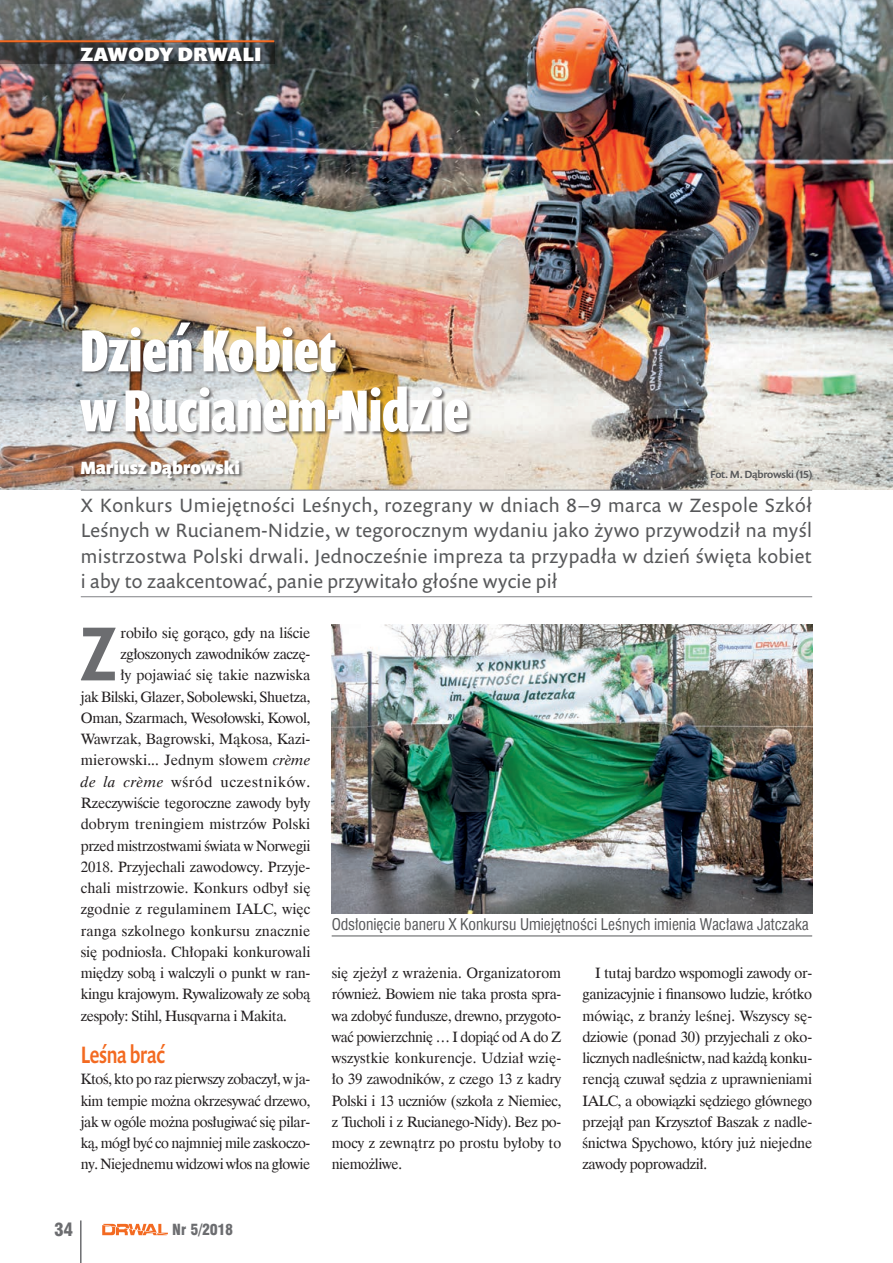
<style>
.page{position:relative;width:893px;height:1263px;background:#fff}
.page>*{position:absolute;margin:0;border:0;box-sizing:border-box;transform-origin:0 0}
.TXT-INICJAŁ{font:500 77.55px "Prenton RP Cond";color:#6c6d70}
.TYTUL{font:700 60px/60px "Prenton RP Ultra Cond";letter-spacing:.015em;color:#fff}
.SRODTYT{font:500 24px "Prenton RP Pro";letter-spacing:-.015em;color:#f36a21;scale:.75 1}
.LEAD{font:19.5px/25.5px "Prenton RP Pro";letter-spacing:.01em;color:#57585a;text-align:justify}
.DZIAŁ_L{font:900 19.5px "Prenton RP Pro";letter-spacing:.02em;color:#fff}
.AUTOR{font:900 18px "Prenton RP Cond";letter-spacing:.025em;color:#fff}
.t1{font:18px "Swis 721 Blk Cn EU";color:#6c6d70}
.FOTO-PODPIS-LINIA{font:15.75px "Swis 721 Cn EU";letter-spacing:-.005em;color:#57585a}
.TXT-bez_wcięcia{font:15px/21.3px "Dutch 801 EU";letter-spacing:-.025em;color:#231f20;text-align:justify}
.TXT-INICJAŁ-2{font:15px "Dutch 801 EU";letter-spacing:-.01em;color:#231f20}
.TXT{font:15px/21.3px "Dutch 801 EU";letter-spacing:-.015em;color:#231f20;text-align:justify}
.TXT-INICJAŁ-3{font:15px "Dutch 801 EU";letter-spacing:.01em;color:#231f20}
.TXT-INICJAŁ-4{font:15px "Dutch 801 EU";letter-spacing:.04em;color:#231f20}
.t2{font:15px "Swis 721 Blk Cn EU";letter-spacing:-.025em;color:#6c6d70}
.AUTOR-FOTO{font:500 10.5px "Prenton RP Pro";letter-spacing:-.025em;color:#57585a}
.s1{font-style:italic}
</style>
<div class="page">
<svg style="left:102px;top:1224px;width:66px;height:11px"></svg>
<hr style="left:80px;top:1220px;width:2px;height:43px;background:#6c6d70">
<img style="left:0;top:0;width:893px;height:489px">
<hr style="left:0;top:40px;width:274px;height:3px;background:#f36a21">
<div style="left:0;top:42px;width:278px;height:26px;background:#231f20;opacity:.6"></div>
<svg style="left:0;top:43px;width:274px;height:21px;background:#383c40"></svg>
<div style="left:80px;top:322px;width:391px;height:114px;background:#231f20;opacity:.6"></div>
<div style="left:80px;top:460px;width:163px;height:22px;background:#231f20;opacity:.6"></div>
<hr style="left:81px;top:490px;width:731px;height:1px;background:#808285">
<hr style="left:81px;top:596px;width:731px;height:1px;background:#808285">
<hr style="left:332px;top:936px;width:480px;height:1px;background:#57585a">
<img style="left:332px;top:624px;width:480px;height:290px">
<p class="DZIAŁ_L" style="left:81px;top:42px;width:182px">ZAWODY DRWALI</p>
<p class="TYTUL" style="left:81px;top:320px;width:388px">Dzień Kobiet<br>w Rucianem-Nidzie</p>
<p class="AUTOR" style="left:81px;top:456px;width:160px">Mariusz Dąbrowski</p>
<p class="LEAD" style="left:81px;top:492px;width:733px">X Konkurs Umiejętności Leśnych, rozegrany w dniach 8–9 marca w Zespole Szkół Leśnych w Rucianem-Nidzie, w tegorocznym wydaniu jako żywo przywodził na myśl mistrzostwa Polski drwali. Jednocześnie impreza ta przypadła w dzień święta kobiet i aby to zaakcentować, panie przywitało głośne wycie pił</p>
<p class="AUTOR-FOTO" style="left:710px;top:467px;width:104px">Fot. M. Dąbrowski (15)</p>
<p class="TXT-INICJAŁ" style="left:82px;top:606px;width:35px">Z</p>
<p class="TXT-INICJAŁ-2" style="left:121px;top:623px;width:191px">robiło się gorąco, gdy na liście</p>
<p class="TXT-INICJAŁ-2" style="left:121px;top:645px;width:191px">zgłoszonych zawodników zaczę-</p>
<p class="TXT-INICJAŁ-2" style="left:121px;top:666px;width:191px">ły pojawiać się takie nazwiska</p>
<p class="TXT-INICJAŁ-2" style="left:81px;top:687px;width:231px">jak Bilski, Glazer, Sobolewski, Shuetza,</p>
<p class="TXT-INICJAŁ-2" style="left:81px;top:708px;width:231px">Oman, Szarmach, Wesołowski, Kowol,</p>
<p class="TXT-INICJAŁ-2" style="left:81px;top:730px;width:231px">Wawrzak, Bagrowski, Mąkosa, Kazi-</p>
<p class="TXT-INICJAŁ-3" style="left:81px;top:751px;width:231px">mierowski... Jednym słowem <span class="s1">crème</span></p>
<p class="TXT-INICJAŁ-4" style="left:81px;top:772px;width:231px"><span class="s1">de la crème</span> wśród uczestników.</p>
<p class="TXT-INICJAŁ-2" style="left:81px;top:793px;width:231px">Rzeczywiście tegoroczne zawody były</p>
<p class="TXT-INICJAŁ-3" style="left:81px;top:815px;width:231px">dobrym treningiem mistrzów Polski</p>
<p class="TXT-INICJAŁ-2" style="left:81px;top:836px;width:231px">przed mistrzostwami świata w Norwegii</p>
<p class="TXT-INICJAŁ-2" style="left:81px;top:857px;width:231px">2018. Przyjechali zawodowcy. Przyje-</p>
<p class="TXT-INICJAŁ-2" style="left:81px;top:878px;width:231px">chali mistrzowie. Konkurs odbył się</p>
<p class="TXT-INICJAŁ-3" style="left:81px;top:900px;width:231px">zgodnie z regulaminem IALC, więc</p>
<p class="TXT-INICJAŁ-3" style="left:81px;top:921px;width:231px">ranga szkolnego konkursu znacznie</p>
<p class="TXT-INICJAŁ-2" style="left:81px;top:942px;width:231px">się podniosła. Chłopaki konkurowali</p>
<p class="TXT-INICJAŁ-2" style="left:81px;top:964px;width:231px">między sobą i walczyli o punkt w ran-</p>
<p class="TXT-INICJAŁ-2" style="left:81px;top:985px;width:231px">kingu krajowym. Rywalizowały ze sobą</p>
<p class="TXT-INICJAŁ-2" style="left:81px;top:1006px;width:208px">zespoły: Stihl, Husqvarna i Makita.</p>
<p class="SRODTYT" style="left:81px;top:1038px;width:114px">Leśna brać</p>
<p class="TXT-bez_wcięcia" style="left:81px;top:1069px;width:231px">Ktoś, kto po raz pierwszy zobaczył, w ja&shy;kim tempie można okrzesywać drzewo, jak w ogóle można posługiwać się pilar&shy;ką, mógł być co najmniej mile zaskoczo&shy;ny. Niejednemu widzowi włos na głowie</p>
<p class="t1" style="left:54px;top:1218px;width:21px">34</p>
<p class="t2" style="left:172px;top:1220px;width:62px">Nr 5/2018</p>
<p class="FOTO-PODPIS-LINIA" style="left:332px;top:914px;width:479px">Odsłonięcie baneru X Konkursu Umiejętności Leśnych imienia Wacława Jatczaka</p>
<p class="TXT-bez_wcięcia" style="left:332px;top:962px;width:231px">się zjeżył z wrażenia. Organizatorom również. Bowiem nie taka prosta spra&shy;wa zdobyć fundusze, drewno, przygoto&shy;wać powierzchnię … I dopiąć od A do Z wszystkie konkurencje. Udział wzię&shy;ło 39 zawodników, z czego 13 z kadry Polski i 13 uczniów (szkoła z Niemiec, z Tucholi i z Rucianego-Nidy). Bez po&shy;mocy z zewnątrz po prostu byłoby to niemożliwe.</p>
<p class="TXT" style="left:583px;top:962px;width:231px;text-indent:13px">I tutaj bardzo wspomogli zawody or&shy;ganizacyjnie i finansowo ludzie, krótko mówiąc, z branży leśnej. Wszyscy sę&shy;dziowie (ponad 30) przyjechali z oko&shy;licznych nadleśnictw, nad każdą konku&shy;rencją czuwał sędzia z uprawnieniami IALC, a obowiązki sędziego głównego przejął pan Krzysztof Baszak z nadle&shy;śnictwa Spychowo, który już niejedne zawody poprowadził.</p>
</div>
